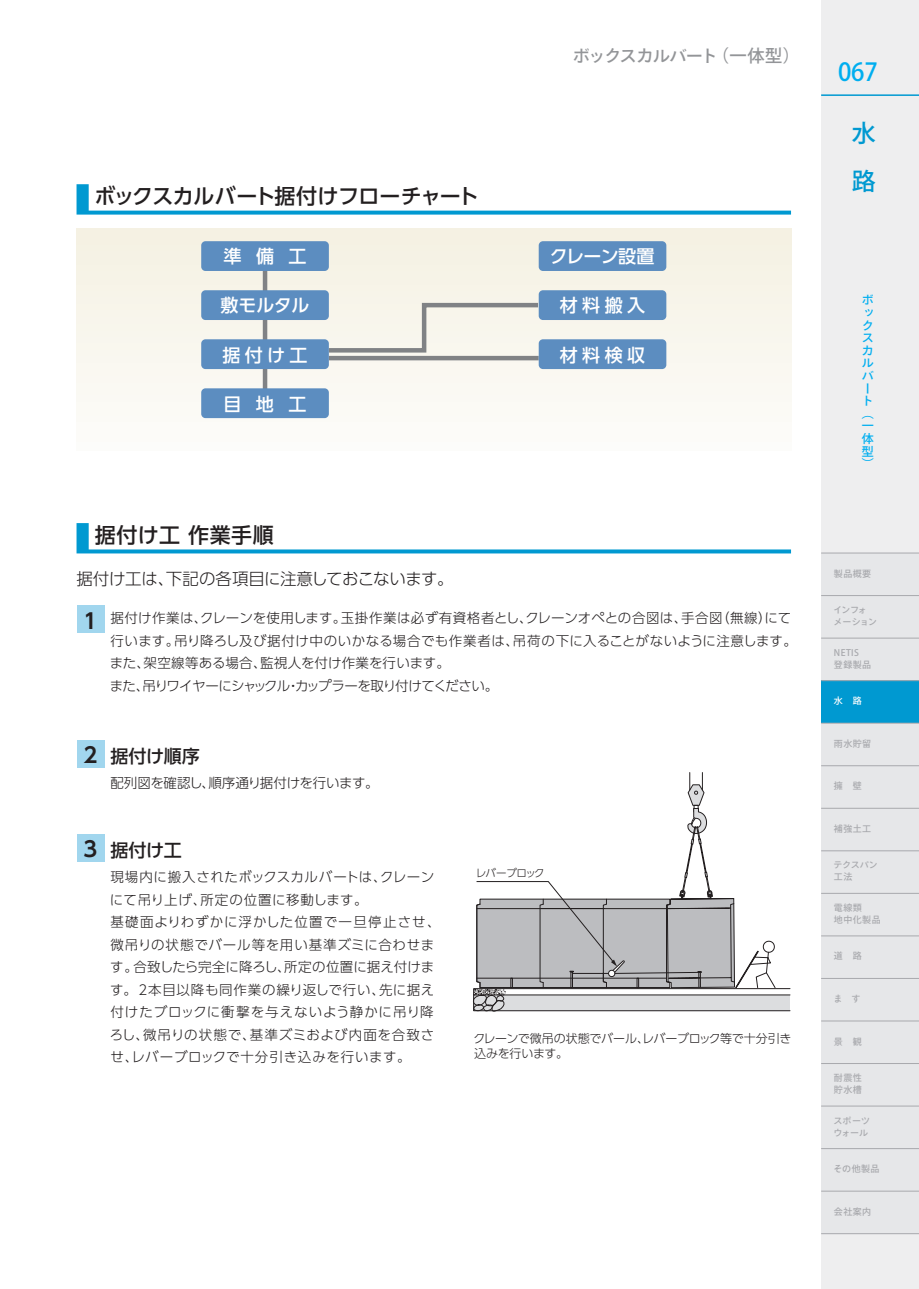
<style>
.page{position:relative;width:919px;height:1289px;background:#fff}
.page>*{position:absolute;margin:0;border:0;box-sizing:border-box;transform-origin:0 0}
.t1{font:500 24.75px "Ryo Gothic Plus N";color:#00aeef;scale:.96 1}
.t2{font:500 24px/48px "Ryo Gothic Plus N";color:#0099d1}
.t3{font:500 21px "UD Shin Go Pro";letter-spacing:-.03em;color:#231f20}
.t4{font:500 21px "UD Shin Go Pro";letter-spacing:.025em;color:#231f20}
.t5{font:700 21px "UD Shin Go Pro De";color:#231f20}
.t6{font:500 18px "UD Shin Go Pro";letter-spacing:.245em;color:#fff}
.t7{font:500 18px "UD Shin Go Pro";letter-spacing:-.01em;color:#231f20}
.t8{font:500 17.25px "Ryo Gothic Plus N";letter-spacing:-.05em;color:#939598}
.t9{font:300 16.5px "UD Shin Go Pro";letter-spacing:-.02em;color:#231f20}
.t10{font:300 13.5px/22.5px "UD Shin Go Pro";letter-spacing:.05em;color:#231f20}
.t11{font:300 13.5px/22.5px "UD Shin Go Pro";letter-spacing:.005em;color:#231f20}
.t12{font:300 13.5px "UD Shin Go Pro";letter-spacing:-.03em;color:#231f20}
.t13{font:300 12px/14.4px "UD Shin Go Pro";letter-spacing:-.02em;color:#231f20}
.t14{font:500 12px/12.6px "Ryo Gothic Plus N";color:#00aeef}
.t15{font:300 10.5px "UD Shin Go Pro";letter-spacing:-.045em;color:#231f20}
.t16{font:500 9px/12px "Ryo Gothic Plus N";letter-spacing:.05em;color:#a8a9ad}
.t17{font:500 9px/12px "Ryo Gothic Plus N";letter-spacing:-.09em;color:#a8a9ad}
.t18{font:500 9px/12px "Ryo Gothic Plus N";letter-spacing:.02em;color:#a8a9ad}
.t19{font:500 9px "Ryo Gothic Plus N";color:#fff}
.s1{font-family:"UD Shin Go Pro De";font-weight:700;font-size:21px}
</style>
<div class="page">
<div style="left:821px;top:0;width:97px;height:1288px;background:#eeeeef"></div>
<div style="left:821px;top:553px;width:97px;height:42px;background:#e6e7e9"></div>
<div style="left:821px;top:595px;width:97px;height:43px;background:#e6e7e9"></div>
<div style="left:821px;top:723px;width:97px;height:42px;background:#e6e7e9"></div>
<div style="left:821px;top:765px;width:97px;height:43px;background:#e6e7e9"></div>
<div style="left:821px;top:808px;width:97px;height:42px;background:#e6e7e9"></div>
<div style="left:821px;top:850px;width:97px;height:43px;background:#e6e7e9"></div>
<div style="left:821px;top:893px;width:97px;height:42px;background:#e6e7e9"></div>
<div style="left:821px;top:935px;width:97px;height:43px;background:#e6e7e9"></div>
<div style="left:821px;top:978px;width:97px;height:42px;background:#e6e7e9"></div>
<div style="left:821px;top:1020px;width:97px;height:43px;background:#e6e7e9"></div>
<div style="left:821px;top:1063px;width:97px;height:43px;background:#e6e7e9"></div>
<div style="left:821px;top:1106px;width:97px;height:42px;background:#e6e7e9"></div>
<div style="left:821px;top:1148px;width:97px;height:43px;background:#e6e7e9"></div>
<div style="left:821px;top:1191px;width:97px;height:42px;background:#e6e7e9"></div>
<hr style="left:821px;top:553px;width:97px;height:1px;background:#a8a9ad">
<hr style="left:821px;top:595px;width:97px;height:1px;background:#a8a9ad">
<hr style="left:821px;top:765px;width:97px;height:1px;background:#a8a9ad">
<hr style="left:821px;top:808px;width:97px;height:1px;background:#a8a9ad">
<hr style="left:821px;top:850px;width:97px;height:1px;background:#a8a9ad">
<hr style="left:821px;top:893px;width:97px;height:1px;background:#a8a9ad">
<hr style="left:821px;top:935px;width:97px;height:1px;background:#a8a9ad">
<hr style="left:821px;top:978px;width:97px;height:1px;background:#a8a9ad">
<hr style="left:821px;top:1020px;width:97px;height:1px;background:#a8a9ad">
<hr style="left:821px;top:1063px;width:97px;height:1px;background:#a8a9ad">
<hr style="left:821px;top:1105px;width:97px;height:1px;background:#a8a9ad">
<hr style="left:821px;top:1148px;width:97px;height:1px;background:#a8a9ad">
<hr style="left:821px;top:1190px;width:97px;height:1px;background:#a8a9ad">
<hr style="left:821px;top:1233px;width:97px;height:1px;background:#a8a9ad">
<hr style="left:821px;top:94px;width:97px;height:2px;background:#0099d1">
<svg style="left:880px;top:552px;width:38px;height:2px"></svg>
<svg style="left:821px;top:637px;width:97px;height:87px"></svg>
<svg style="left:880px;top:765px;width:38px;height:44px"></svg>
<svg style="left:880px;top:935px;width:38px;height:2px"></svg>
<svg style="left:880px;top:1020px;width:38px;height:2px"></svg>
<svg style="left:880px;top:1105px;width:38px;height:87px"></svg>
<div style="left:76px;top:228px;width:715px;height:223px;background:#f9f7ef"></div>
<svg style="left:329px;top:302px;width:209px;height:51px"></svg>
<hr style="left:329px;top:356px;width:209px;height:4px;background:#808285">
<hr style="left:263px;top:267px;width:4px;height:137px;background:#808285">
<svg style="left:76px;top:184px;width:715px;height:30px"></svg>
<svg style="left:76px;top:523px;width:715px;height:30px"></svg>
<div style="left:77px;top:606px;width:28px;height:27px;background:#a1d6ee"></div>
<div style="left:77px;top:740px;width:28px;height:28px;background:#a1d6ee"></div>
<div style="left:77px;top:834px;width:28px;height:27px;background:#a1d6ee"></div>
<div style="left:201px;top:241px;width:128px;height:30px;background:#5c8dc0;border-radius:4px"></div>
<div style="left:201px;top:290px;width:128px;height:30px;background:#5c8dc0;border-radius:4px"></div>
<div style="left:201px;top:339px;width:128px;height:30px;background:#5c8dc0;border-radius:4px"></div>
<div style="left:201px;top:388px;width:128px;height:30px;background:#5c8dc0;border-radius:4px"></div>
<div style="left:538px;top:241px;width:128px;height:30px;background:#5c8dc0;border-radius:4px"></div>
<div style="left:538px;top:290px;width:128px;height:30px;background:#5c8dc0;border-radius:4px"></div>
<div style="left:538px;top:339px;width:128px;height:30px;background:#5c8dc0;border-radius:4px"></div>
<svg style="left:473px;top:772px;width:317px;height:239px"></svg>
<h3 class="t3" style="left:94px;top:179px;width:385px">ボックスカルバート据付けフローチャート</h3>
<h3 class="t6" style="left:223px;top:242px;width:84px">準備工</h3>
<h3 class="t6" style="left:220px;top:291px;width:90px">敷モルタル</h3>
<h3 class="t6" style="left:222px;top:340px;width:87px">据付け工</h3>
<h3 class="t6" style="left:223px;top:389px;width:84px">目地工</h3>
<h3 class="t4" style="left:95px;top:517px;width:180px">据付け工 作業手順</h3>
<p class="t9" style="left:76px;top:565px;width:379px">据付け工は、下記の各項目に注意しておこないます。</p>
<p class="t8" style="left:572px;top:45px;width:229px">ボックスカルバート（一体型）</p>
<h3 class="t6" style="left:550px;top:242px;width:106px">クレーン設置</h3>
<h3 class="t6" style="left:559px;top:291px;width:87px">材料搬入</h3>
<h3 class="t6" style="left:559px;top:340px;width:87px">材料検収</h3>
<h3 class="t5" style="left:83px;top:603px;width:15px">1</h3>
<p class="t11" style="left:110px;top:606px;width:688px">据付け作業は、クレーンを使用します。玉掛作業は必ず有資格者とし、クレーンオペとの合図は、手合図（無線）にて行います。吊り降ろし及び据付け中のいかなる場合でも作業者は、吊荷の下に入ることがないように注意します。また、架空線等ある場合、監視人を付け作業を行います。<br>また、吊りワイヤーにシャックル・カップラーを取り付けてください。</p>
<h3 class="t7" style="left:83px;top:741px;width:118px"><span class="s1">2</span> 据付け順序</h3>
<p class="t12" style="left:110px;top:772px;width:270px">配列図を確認し、順序通り据付けを行います。</p>
<h3 class="t7" style="left:83px;top:835px;width:100px"><span class="s1">3</span> 据付け工</h3>
<p class="t10" style="left:110px;top:865px;width:332px">現場内に搬入されたボックスカルバートは、クレーンにて吊り上げ、所定の位置に移動します。<br>基礎面よりわずかに浮かした位置で一旦停止させ、微吊りの状態でバール等を用い基準ズミに合わせます。合致したら完全に降ろし、所定の位置に据え付けます。2本目以降も同作業の繰り返しで行い、先に据え付けたブロックに衝撃を与えないよう静かに吊り降ろし、微吊りの状態で、基準ズミおよび内面を合致させ、レバーブロックで十分引き込みを行います。</p>
<p class="t15" style="left:475px;top:864px;width:70px">レバーブロック</p>
<p class="t13" style="left:473px;top:1031px;width:319px">クレーンで微吊の状態でバール、レバーブロック等で十分引き込みを行います。</p>
<h1 class="t1" style="left:838px;top:57px;width:43px">067</h1>
<h2 class="t2" style="left:851px;top:110px;width:25px">水路</h2>
<p class="t14" style="left:861px;top:294px;width:13px">ボックスカルバート（一体型）</p>
<p class="t16" style="left:833px;top:567px;width:39px">製品概要</p>
<p class="t17" style="left:833px;top:604px;width:45px">インフォメーション</p>
<p class="t16" style="left:833px;top:647px;width:39px">NETIS<br>登録製品</p>
<p class="t19" style="left:833px;top:695px;width:29px">水　路</p>
<p class="t16" style="left:833px;top:738px;width:39px">雨水貯留</p>
<p class="t16" style="left:833px;top:780px;width:29px">擁　壁</p>
<p class="t16" style="left:833px;top:823px;width:39px">補強土工</p>
<p class="t16" style="left:833px;top:859px;width:46px">テクスパン工法</p>
<p class="t16" style="left:833px;top:902px;width:48px">電線類<br>地中化製品</p>
<p class="t16" style="left:833px;top:950px;width:29px">道　路</p>
<p class="t16" style="left:833px;top:993px;width:28px">ま　す</p>
<p class="t16" style="left:833px;top:1035px;width:29px">景　観</p>
<p class="t16" style="left:833px;top:1072px;width:29px">耐震性貯水槽</p>
<p class="t18" style="left:833px;top:1114px;width:38px">スポーツウォール</p>
<p class="t16" style="left:833px;top:1163px;width:48px">その他製品</p>
<p class="t16" style="left:833px;top:1205px;width:39px">会社案内</p>
</div>
